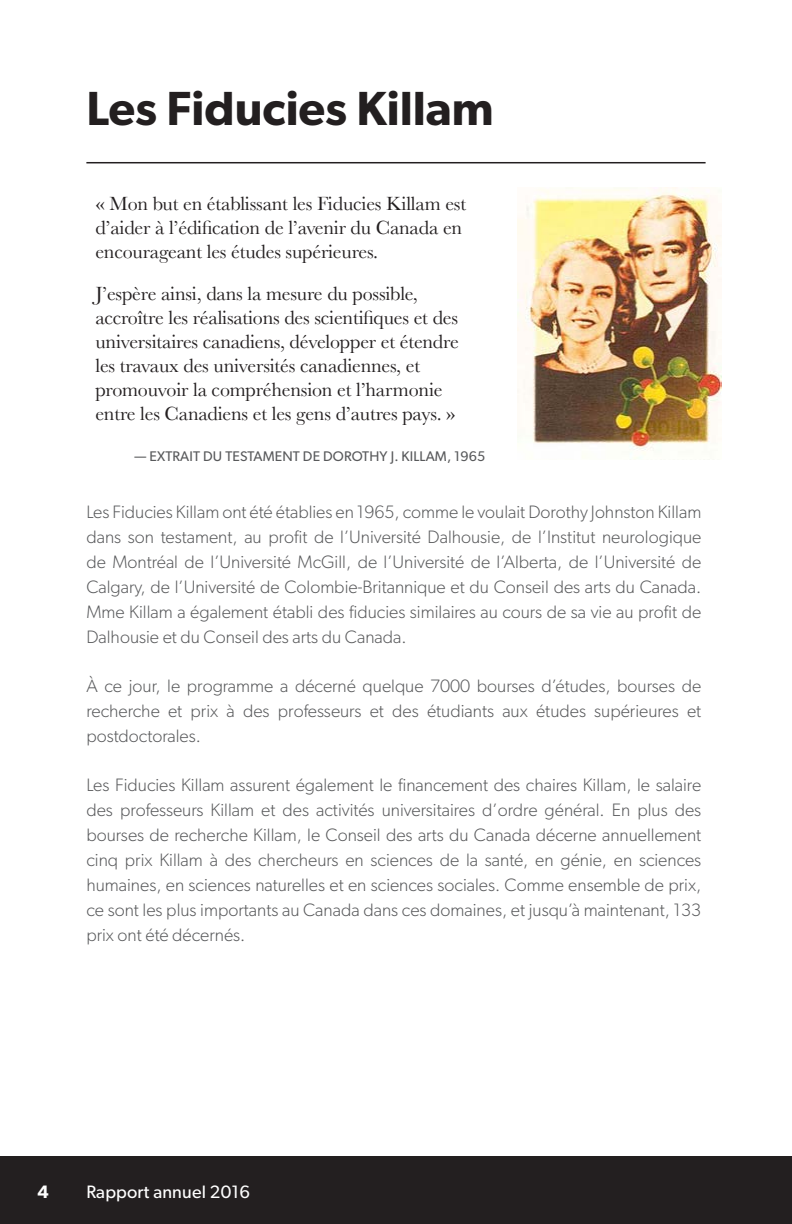
<style>
.page{position:relative;width:792px;height:1224px;background:#fff}
.page>*{position:absolute;margin:0;border:0;box-sizing:border-box;transform-origin:0 0}
.SECTIONS{font:600 48px "Gibson";color:#231f20}
.Pull_Quote{font:20px/24px "Baskerville";letter-spacing:-.01em;color:#231f20}
.Body_Text_-_Justifie{font:300 18px/25px "Gibson";color:#58595b;text-align:justify}
.t1{font:18px "Gibson";letter-spacing:.01em;color:#fff}
.t2{font:600 18px "Gibson";color:#fff}
.Pull_Quote-2{font:14px "Gibson";letter-spacing:.01em;color:#58595b}
</style>
<div class="page">
<div style="left:0;top:1157px;width:792px;height:67px;background:#231f20"></div>
<img style="left:518px;top:187px;width:203px;height:272px">
<hr style="left:86px;top:162px;width:620px;height:1px;background:#231f20">
<p class="SECTIONS" style="left:86px;top:80px;width:409px">Les Fiducies Killam</p>
<p class="Pull_Quote" style="left:95px;top:191px;width:372px">« Mon but en établissant les Fiducies Killam est d’aider à l’édification de l’avenir du Canada en encourageant les études supérieures.</p>
<p class="Pull_Quote" style="left:95px;top:281px;width:365px">J’espère ainsi, dans la mesure du possible, accroître les réalisations des scientifiques et des universitaires canadiens, développer et étendre les travaux des universités canadiennes, et promouvoir la compréhension et l’harmonie entre les Canadiens et les gens d’autres pays. »</p>
<p class="Pull_Quote-2" style="left:135px;top:448px;width:352px">— EXTRAIT DU TESTAMENT DE DOROTHY J. KILLAM, 1965</p>
<p class="Body_Text_-_Justifie" style="left:86px;top:499px;width:616px">Les Fiducies Killam ont été établies en 1965, comme le voulait Dorothy Johnston Killam dans son testament, au profit de l’Université Dalhousie, de l’Institut neurologique de Montréal de l’Université McGill, de l’Université de l’Alberta, de l’Université de Calgary, de l’Université de Colombie-Britannique et du Conseil des arts du Canada.<br>Mme Killam a également établi des fiducies similaires au cours de sa vie au profit de Dalhousie et du Conseil des arts du Canada.</p>
<p class="Body_Text_-_Justifie" style="left:86px;top:673px;width:616px">À ce jour, le programme a décerné quelque 7000 bourses d’études, bourses de recherche et prix à des professeurs et des étudiants aux études supérieures et postdoctorales.</p>
<p class="Body_Text_-_Justifie" style="left:86px;top:772px;width:616px">Les Fiducies Killam assurent également le financement des chaires Killam, le salaire des professeurs Killam et des activités universitaires d’ordre général. En plus des bourses de recherche Killam, le Conseil des arts du Canada décerne annuellement cinq prix Killam à des chercheurs en sciences de la santé, en génie, en sciences humaines, en sciences naturelles et en sciences sociales. Comme ensemble de prix, ce sont les plus importants au Canada dans ces domaines, et jusqu’à maintenant, 133 prix ont été décernés.</p>
<p class="t2" style="left:38px;top:1181px;width:13px">4</p>
<p class="t1" style="left:86px;top:1181px;width:165px">Rapport annuel 2016</p>
</div>
